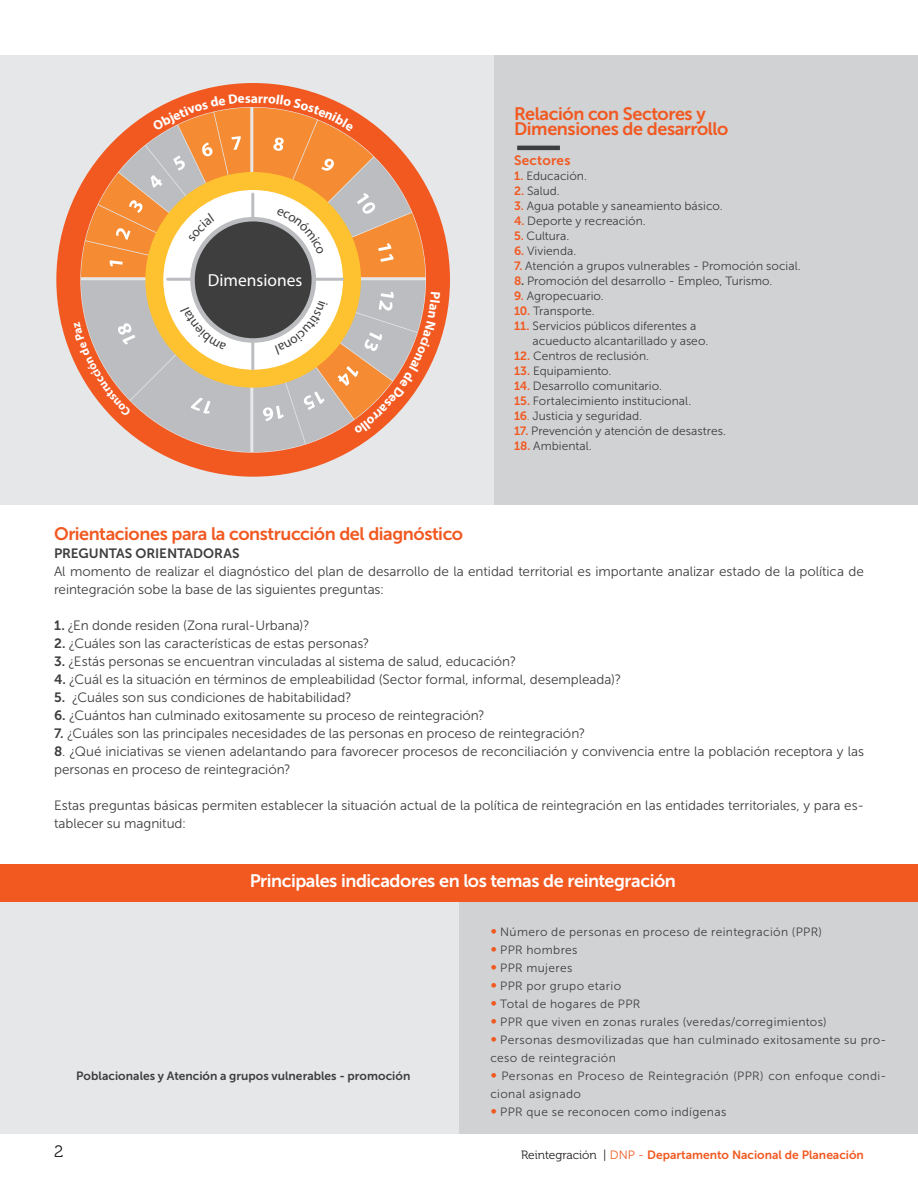
<style>
.page{position:relative;width:918px;height:1188px;background:#fff}
.page>*{position:absolute;margin:0;border:0;box-sizing:border-box;transform-origin:0 0}
.Titulo_de_Texto{font:18px "Museo Sans 700";letter-spacing:-.025em;color:#f15921}
.Titulo_de_Texto-2{font:18px "Museo Sans 700";letter-spacing:-.025em;color:#fff}
.t1{font:17.4px "Myriad Pro";color:#fff}
.Texto{font:16.5px "Museo 300";color:#231f20}
.Texto-2{font:13.5px/18px "Museo Sans 300";color:#3e3e3f}
.Texto-3{font:13.5px "Museo Sans 700";letter-spacing:-.005em;color:#3e3e3f}
.Texto-4{font:13.5px "Museo Sans 700";letter-spacing:.02em;color:#f15921}
.t2{font:700 13.5px "Myriad Pro";color:#fff}
.Texto-5{font:12px "Museo Sans 300";letter-spacing:.005em;color:#3e3e3f}
.Texto-6{font:12px/18px "Museo Sans 300";letter-spacing:.03em;color:#3e3e3f}
.Texto-7{font:12px "Museo Sans 300";letter-spacing:.035em;color:#3e3e3f}
.t3{font:12px "Museo Sans 700";color:#f15921}
.t4{font:12px "Museo Sans 700";letter-spacing:.005em;color:#3e3e3f}
.s1{font-family:"Museo Sans 700";color:#f15921}
.s2{font-family:"Museo Sans 700"}
.s3{color:#f15921}
.s4{font-size:13.5px;color:#f15921}
.s5{font-family:"Museo 300";color:#231f20}
.s6{font-family:"Museo Sans 300";color:#231f20}
.s7{font-family:"Museo Sans 300"}
</style>
<div class="page">
<div style="left:0;top:55px;width:494px;height:450px;background:#e6e7e9"></div>
<div style="left:494px;top:55px;width:424px;height:450px;background:#d1d2d4"></div>
<div style="left:0;top:864px;width:481px;height:270px;background:#e6e7e9"></div>
<div style="left:459px;top:864px;width:459px;height:270px;background:#d1d2d4"></div>
<div style="left:0;top:864px;width:918px;height:38px;background:#f15921"></div>
<hr style="left:517px;top:146px;width:43px;height:4px;background:#3e3e3f">
<div style="left:56px;top:83px;width:394px;height:394px;border:24px solid #f15921;border-radius:50%"></div>
<svg style="left:74px;top:94px;width:366px;height:358px;background:#d6a784"></svg>
<p class="t2" style="left:251px;top:89px;width:9px">a</p>
<p class="t1" style="left:208px;top:270px;width:96px">Dimensiones</p>
<p class="Titulo_de_Texto" style="left:514px;top:104px;width:193px">Relación con Sectores y</p>
<p class="Titulo_de_Texto" style="left:514px;top:119px;width:216px">Dimensiones de desarrollo</p>
<p class="Texto-4" style="left:514px;top:153px;width:58px">Sectores</p>
<p class="Texto-5" style="left:514px;top:169px;width:75px"><span class="s1">1.</span> Educación.</p>
<p class="Texto-5" style="left:514px;top:184px;width:47px"><span class="s1">2.</span> Salud.</p>
<p class="Texto-5" style="left:514px;top:199px;width:210px"><span class="s1">3.</span> Agua potable y saneamiento básico.</p>
<p class="Texto-5" style="left:514px;top:214px;width:133px"><span class="s1">4.</span> Deporte y recreación.</p>
<p class="Texto-5" style="left:514px;top:229px;width:57px"><span class="s1">5.</span> Cultura.</p>
<p class="Texto-5" style="left:514px;top:244px;width:64px"><span class="s1">6.</span> Vivienda.</p>
<p class="Texto-5" style="left:514px;top:259px;width:288px"><span class="s1">7.</span> Atención a grupos vulnerables - Promoción social.</p>
<p class="Texto-5" style="left:514px;top:274px;width:260px"><span class="s1">8</span><span class="s2">.</span> Promoción del desarrollo - Empleo, Turismo.</p>
<p class="Texto-5" style="left:514px;top:289px;width:91px"><span class="s1">9.</span> Agropecuario.</p>
<p class="Texto-5" style="left:514px;top:304px;width:82px"><span class="s1">10.</span> Transporte.</p>
<p class="Texto-5" style="left:514px;top:319px;width:184px"><span class="s1">11.</span> Servicios públicos diferentes a</p>
<p class="Texto-5" style="left:533px;top:334px;width:177px">acueducto alcantarillado y aseo.</p>
<p class="Texto-5" style="left:514px;top:349px;width:137px"><span class="s1">12.</span> Centros de reclusión.</p>
<p class="Texto-5" style="left:514px;top:364px;width:99px"><span class="s1">13.</span> Equipamiento.</p>
<p class="Texto-5" style="left:514px;top:379px;width:150px"><span class="s1">14.</span> Desarrollo comunitario.</p>
<p class="Texto-5" style="left:514px;top:394px;width:179px"><span class="s1">15.</span> Fortalecimiento institucional.</p>
<p class="Texto-5" style="left:514px;top:409px;width:130px"><span class="s1">16</span><span class="s3">.</span> Justicia y seguridad.</p>
<p class="Texto-5" style="left:514px;top:424px;width:214px"><span class="s1">17.</span> Prevención y atención de desastres.</p>
<p class="Texto-5" style="left:514px;top:439px;width:79px"><span class="s1">18.</span> Ambiental.</p>
<p class="Titulo_de_Texto" style="left:54px;top:524px;width:411px">Orientaciones para la construcción del diagnóstico</p>
<p class="Texto-3" style="left:54px;top:546px;width:187px">PREGUNTAS ORIENTADORAS</p>
<p class="Texto-2" style="left:54px;top:562px;width:811px">Al momento de realizar el diagnóstico del plan de desarrollo de la entidad territorial es importante analizar estado de la política de reintegración sobe la base de las siguientes preguntas:</p>
<p class="Texto-2" style="left:54px;top:616px;width:257px"><span class="s2">1.</span> ¿En donde residen (Zona rural-Urbana)?</p>
<p class="Texto-2" style="left:54px;top:634px;width:317px"><span class="s2">2.</span> ¿Cuáles son las características de estas personas?</p>
<p class="Texto-2" style="left:54px;top:652px;width:464px"><span class="s2">3.</span> ¿Estás personas se encuentran vinculadas al sistema de salud, educación?</p>
<p class="Texto-2" style="left:54px;top:670px;width:569px"><span class="s2">4.</span> ¿Cuál es la situación en términos de empleabilidad (Sector formal, informal, desempleada)?</p>
<p class="Texto-2" style="left:54px;top:688px;width:299px"><span class="s2">5.</span> ¿Cuáles son sus condiciones de habitabilidad?</p>
<p class="Texto-2" style="left:54px;top:706px;width:432px"><span class="s2">6.</span> ¿Cuántos han culminado exitosamente su proceso de reintegración?</p>
<p class="Texto-2" style="left:54px;top:724px;width:533px"><span class="s2">7.</span> ¿Cuáles son las principales necesidades de las personas en proceso de reintegración?</p>
<p class="Texto-2" style="left:54px;top:742px;width:812px"><span class="s2">8</span>. ¿Qué iniciativas se vienen adelantando para favorecer procesos de reconciliación y convivencia entre la población receptora y las personas en proceso de reintegración?</p>
<p class="Texto-2" style="left:54px;top:796px;width:812px">Estas preguntas básicas permiten establecer la situación actual de la política de reintegración en las entidades territoriales, y para es&shy;tablecer su magnitud:</p>
<p class="Titulo_de_Texto-2" style="left:250px;top:871px;width:428px">Principales indicadores en los temas de reintegración</p>
<p class="t4" style="left:76px;top:1069px;width:336px">Poblacionales y Atención a grupos vulnerables - promoción</p>
<p class="Texto" style="left:54px;top:1143px;width:11px">2</p>
<p class="Texto-7" style="left:490px;top:925px;width:333px"><span class="s4">∞</span> Número de personas en proceso de reintegración (PPR)</p>
<p class="Texto-7" style="left:490px;top:943px;width:89px"><span class="s4">∞</span> PPR hombres</p>
<p class="Texto-6" style="left:490px;top:959px;width:83px"><span class="s4">∞</span> PPR mujeres</p>
<p class="Texto-6" style="left:490px;top:977px;width:132px"><span class="s4">∞</span> PPR por grupo etario</p>
<p class="Texto-7" style="left:490px;top:997px;width:152px"><span class="s4">∞</span> Total de hogares de PPR</p>
<p class="Texto-6" style="left:490px;top:1013px;width:338px"><span class="s4">∞</span> PPR que viven en zonas rurales (veredas/corregimientos)</p>
<p class="Texto-6" style="left:490px;top:1031px;width:398px"><span class="s4">∞</span> Personas desmovilizadas que han culminado exitosamente su pro&shy;ceso de reintegración</p>
<p class="Texto-6" style="left:490px;top:1067px;width:398px"><span class="s4">∞</span> Personas en Proceso de Reintegración (PPR) con enfoque condi&shy;cional asignado</p>
<p class="Texto-7" style="left:490px;top:1105px;width:237px"><span class="s4">∞</span> PPR que se reconocen como indígenas</p>
<p class="t3" style="left:521px;top:1148px;width:344px"><span class="s5">Reintegración</span> <span class="s6">|</span> <span class="s7">DNP -</span> Departamento Nacional de Planeación</p>
</div>
